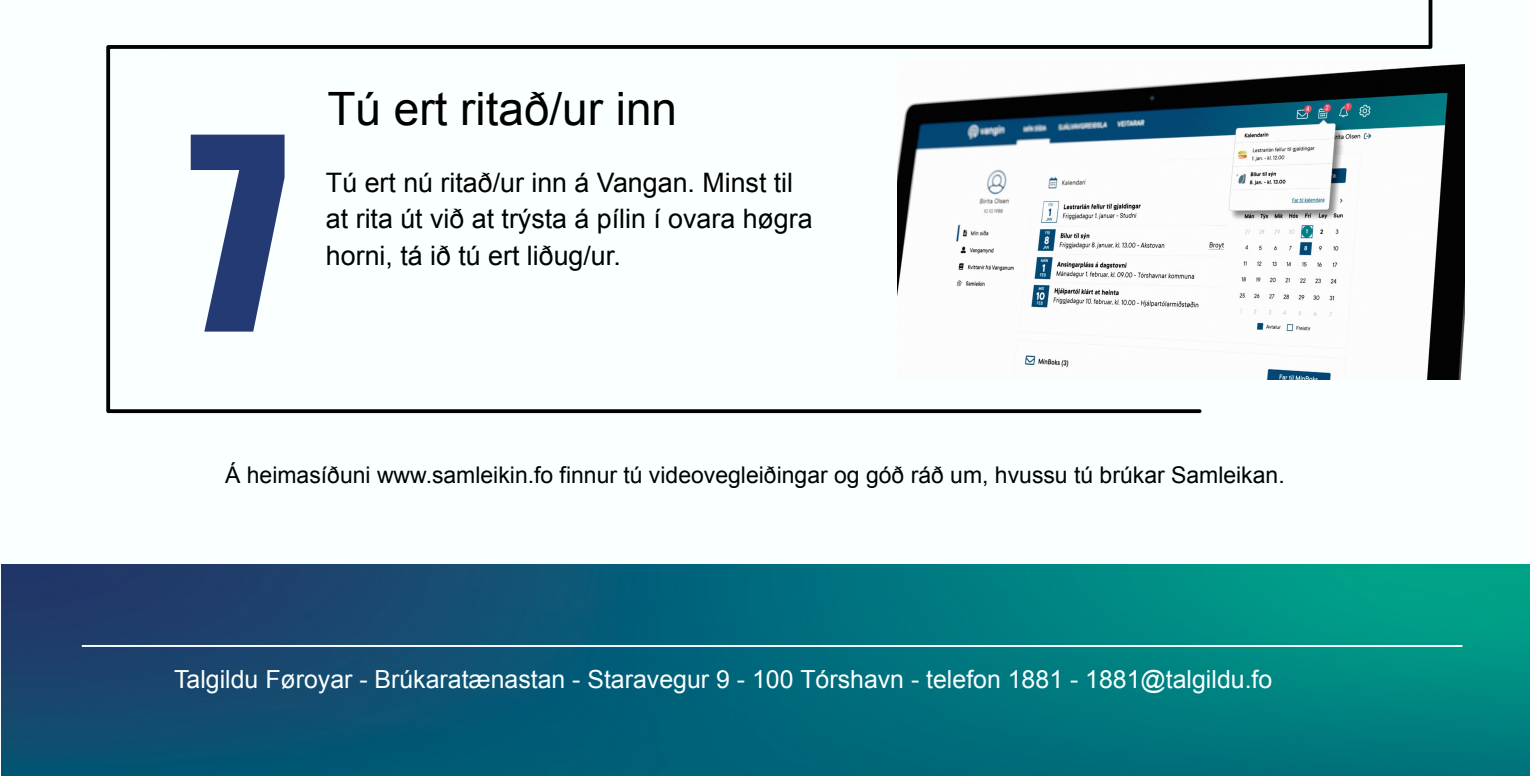
<style>
.page{position:relative;width:1530px;height:776px;background:#fff}
.page>*{position:absolute;margin:0;border:0;box-sizing:border-box;transform-origin:0 0}
.t1{font:249px "Impact";color:#233a75}
.t2{font:46px "Arial";color:#000}
.t3{font:26.75px/36.5px "Arial";color:#000}
.t4{font:25px "Arial";color:#faffff}
.t5{font:23px "Arial";color:#000}
</style>
<div class="page">
<div style="left:0;top:0;width:1530px;height:775px;background:#faffff"></div>
<img style="left:1px;top:564px;width:1529px;height:211px">
<svg style="left:106px;top:45px;width:1096px;height:369px"></svg>
<svg style="left:163px;top:0;width:1270px;height:51px"></svg>
<img style="left:897px;top:60px;width:568px;height:319px">
<hr style="left:83px;top:644px;width:1378px;height:2px;background:#faffff">
<h1 class="t1" style="left:189px;top:41px;width:99px">7</h1>
<h2 class="t2" style="left:328px;top:83px;width:351px">Tú ert ritað/ur inn</h2>
<p class="t3" style="left:326px;top:164px;width:488px">Tú ert nú ritað/ur inn á Vangan. Minst til at rita út við at trýsta á pílin í ovara høgra horni, tá ið tú ert liðug/ur.</p>
<p class="t5" style="left:225px;top:462px;width:1061px">Á heimasíðuni www.samleikin.fo finnur tú videovegleiðingar og góð ráð um, hvussu tú brúkar Samleikan.</p>
<p class="t4" style="left:174px;top:665px;width:1100px">Talgildu Føroyar - Brúkaratænastan - Staravegur 9 - 100 Tórshavn - telefon 1881 - 1881@talgildu.fo</p>
</div>
